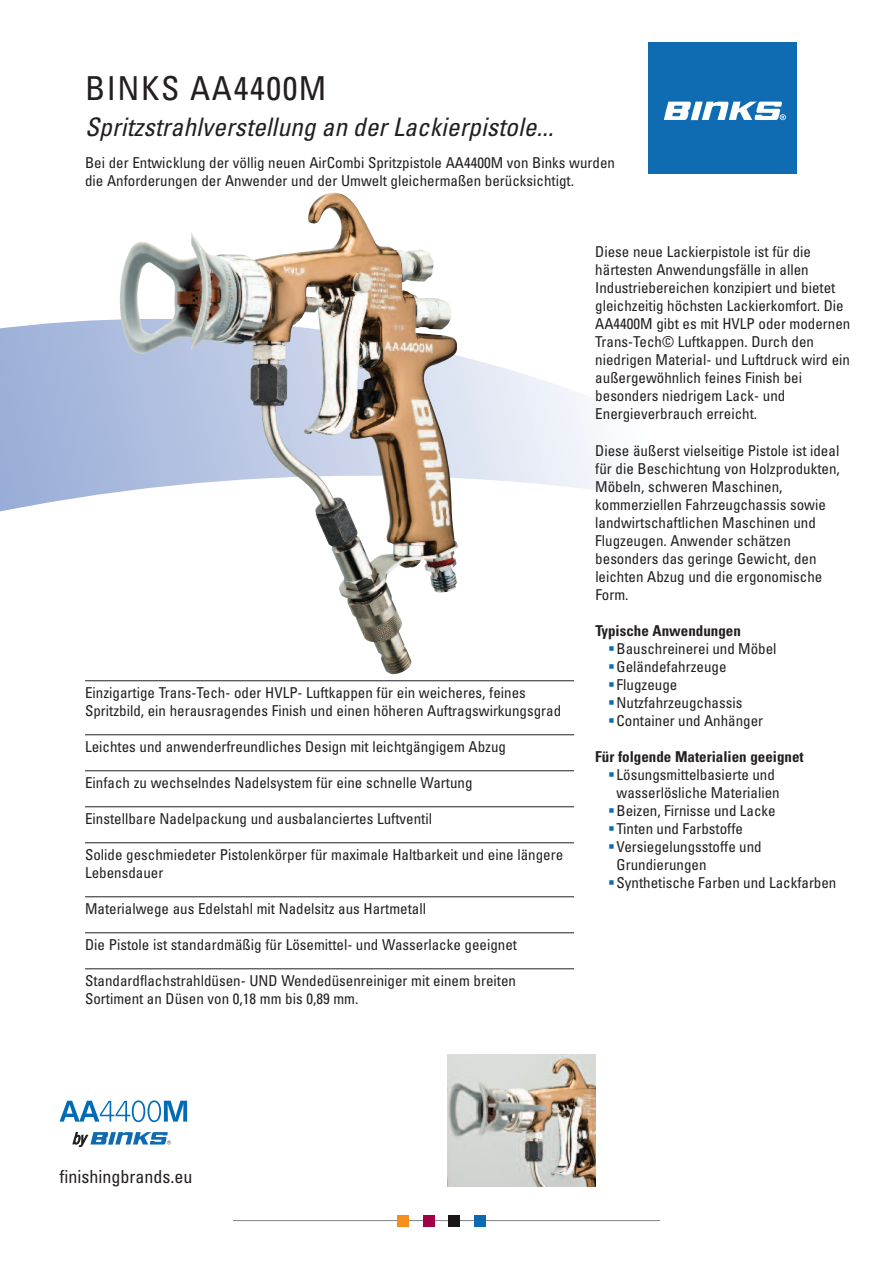
<style>
.page{position:relative;width:893px;height:1263px;background:#fff}
.page>*{position:absolute;margin:0;border:0;box-sizing:border-box;transform-origin:0 0}
.t1{font:condensed 33px "Univers";letter-spacing:.05em;color:#231f20}
.t2{font:italic condensed 25.5px "Univers";letter-spacing:.005em;color:#231f20}
.t3{font:condensed 18px "Univers";color:#231f20}
.t4{font:condensed 15px/18px "Univers";color:#231f20}
.t5{font:700 condensed 15px "Univers";color:#231f20}
.s1{color:#0f6cb3}
</style>
<div class="page">
<svg style="left:0;top:319px;width:607px;height:227px"></svg>
<div style="left:648px;top:43px;width:149px;height:131px;background:#0f6cb3"></div>
<svg style="left:664px;top:102px;width:122px;height:18px"></svg>
<img style="left:447px;top:1054px;width:148px;height:132px">
<hr style="left:234px;top:1220px;width:425px;height:1px;background:#808385">
<div style="left:397px;top:1215px;width:11px;height:11px;background:#f68e1e"></div>
<div style="left:423px;top:1215px;width:11px;height:11px;background:#a30146"></div>
<div style="left:449px;top:1215px;width:11px;height:11px;background:#1a1516"></div>
<div style="left:475px;top:1215px;width:11px;height:11px;background:#0e6ab0"></div>
<svg style="left:60px;top:1100px;width:127px;height:22px"></svg>
<svg style="left:73px;top:1132px;width:98px;height:15px"></svg>
<hr style="left:85px;top:680px;width:489px;height:1px;background:#231f20">
<hr style="left:85px;top:734px;width:489px;height:1px;background:#231f20">
<hr style="left:85px;top:770px;width:489px;height:1px;background:#231f20">
<hr style="left:85px;top:806px;width:489px;height:1px;background:#231f20">
<hr style="left:85px;top:842px;width:489px;height:1px;background:#231f20">
<hr style="left:85px;top:896px;width:489px;height:1px;background:#231f20">
<hr style="left:85px;top:932px;width:489px;height:1px;background:#231f20">
<hr style="left:85px;top:968px;width:489px;height:1px;background:#231f20">
<img style="left:119px;top:192px;width:315px;height:385px">
<h1 class="t1" style="left:85px;top:76px;width:243px">BINKS AA4400M</h1>
<h2 class="t2" style="left:85px;top:117px;width:470px">Spritzstrahlverstellung an der Lackierpistole...</h2>
<p class="t4" style="left:85px;top:155px;width:531px">Bei der Entwicklung der völlig neuen AirCombi Spritzpistole AA4400M von Binks wurden die Anforderungen der Anwender und der Umwelt gleichermaßen berücksichtigt.</p>
<p class="t4" style="left:85px;top:685px;width:478px">Einzigartige Trans-Tech- oder HVLP- Luftkappen für ein weicheres, feines<br>Spritzbild, ein herausragendes Finish und einen höheren Auftragswirkungsgrad</p>
<p class="t4" style="left:85px;top:739px;width:422px">Leichtes und anwenderfreundliches Design mit leichtgängigem Abzug</p>
<p class="t4" style="left:85px;top:775px;width:389px">Einfach zu wechselndes Nadelsystem für eine schnelle Wartung</p>
<p class="t4" style="left:85px;top:811px;width:348px">Einstellbare Nadelpackung und ausbalanciertes Luftventil</p>
<p class="t4" style="left:85px;top:847px;width:480px">Solide geschmiedeter Pistolenkörper für maximale Haltbarkeit und eine längere<br>Lebensdauer</p>
<p class="t4" style="left:85px;top:901px;width:342px">Materialwege aus Edelstahl mit Nadelsitz aus Hartmetall</p>
<p class="t4" style="left:85px;top:937px;width:433px">Die Pistole ist standardmäßig für Lösemittel- und Wasserlacke geeignet</p>
<p class="t4" style="left:85px;top:973px;width:432px">Standardflachstrahldüsen- UND Wendedüsenreiniger mit einem breiten<br>Sortiment an Düsen von 0,18 mm bis 0,89 mm.</p>
<p class="t4" style="left:595px;top:244px;width:257px">Diese neue Lackierpistole ist für die härtesten Anwendungsfälle in allen Industriebereichen konzipiert und bietet gleichzeitig höchsten Lackierkomfort. Die AA4400M gibt es mit HVLP oder modernen Trans-Tech© Luftkappen. Durch den niedrigen Material- und Luftdruck wird ein außergewöhnlich feines Finish bei besonders niedrigem Lack- und Energieverbrauch erreicht.</p>
<p class="t4" style="left:595px;top:442px;width:246px">Diese äußerst vielseitige Pistole ist ideal für die Beschichtung von Holzprodukten, Möbeln, schweren Maschinen, kommerziellen Fahrzeugchassis sowie landwirtschaftlichen Maschinen und Flugzeugen. Anwender schätzen besonders das geringe Gewicht, den leichten Abzug und die ergonomische Form.</p>
<p class="t5" style="left:595px;top:625px;width:147px">Typische Anwendungen</p>
<p class="t4" style="left:608px;top:640px;width:170px"><span class="s1">▪</span>Bauschreinerei und Möbel</p>
<p class="t4" style="left:608px;top:658px;width:120px"><span class="s1">▪</span>Geländefahrzeuge</p>
<p class="t4" style="left:608px;top:676px;width:71px"><span class="s1">▪</span>Flugzeuge</p>
<p class="t4" style="left:608px;top:694px;width:136px"><span class="s1">▪</span>Nutzfahrzeugchassis</p>
<p class="t4" style="left:608px;top:712px;width:157px"><span class="s1">▪</span>Container und Anhänger</p>
<p class="t5" style="left:595px;top:751px;width:210px">Für folgende Materialien geeignet</p>
<p class="t4" style="left:608px;top:766px;width:173px;text-align:center"><span class="s1">▪</span>Lösungsmittelbasierte und wasserlösliche Materialien</p>
<p class="t4" style="left:608px;top:802px;width:169px"><span class="s1">▪</span>Beizen, Firnisse und Lacke</p>
<p class="t4" style="left:608px;top:820px;width:137px"><span class="s1">▪</span>Tinten und Farbstoffe</p>
<p class="t4" style="left:617px;top:838px;width:147px;text-indent:-9px"><span class="s1">▪</span>Versiegelungsstoffe und<br>Grundierungen</p>
<p class="t4" style="left:608px;top:874px;width:230px"><span class="s1">▪</span>Synthetische Farben und Lackfarben</p>
<p class="t3" style="left:60px;top:1170px;width:134px">finishingbrands.eu</p>
</div>
